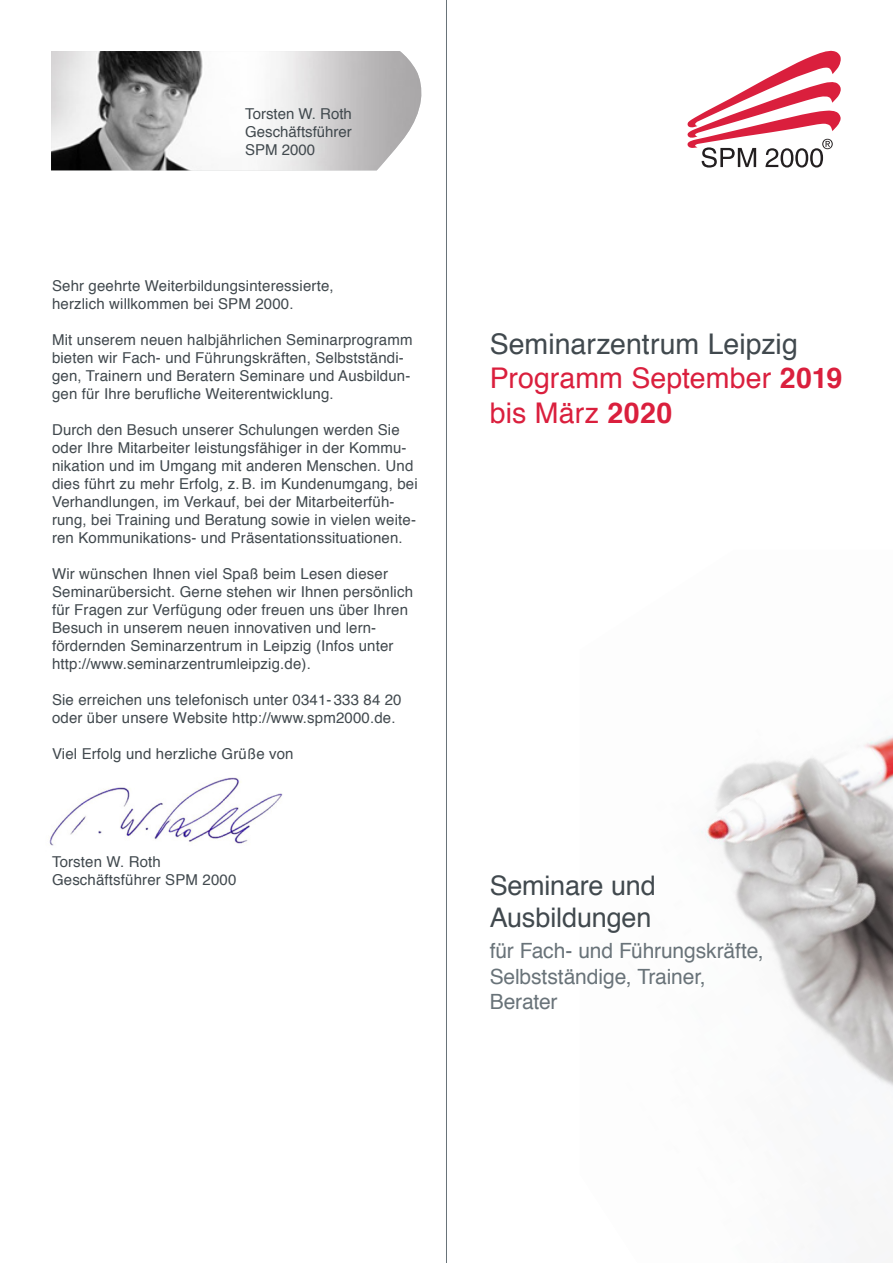
<style>
.page{position:relative;width:893px;height:1263px;background:#fff}
.page>*{position:absolute;margin:0;border:0;box-sizing:border-box;transform-origin:0 0}
.t1{font:28.5px/34.2px "Helvetica";color:#da1f3d}
.t2{font:27px/32.4px "Helvetica";letter-spacing:-.01em;color:#41494e}
.t3{font:21px/25.2px "Helvetica";letter-spacing:-.005em;color:#697379}
.t4{font:15px/18px "Helvetica";letter-spacing:.01em;color:#41494e}
.s1{color:#41494e}
.s2{font-weight:700}
</style>
<div class="page">
<img style="left:49px;top:777px;width:234px;height:69px">
<img style="left:701px;top:735px;width:192px;height:353px">
<svg style="left:687px;top:50px;width:154px;height:118px"></svg>
<hr style="left:446px;top:0;width:1px;height:1263px;background:#697379">
<img style="left:51px;top:51px;width:371px;height:119px">
<p class="t4" style="left:245px;top:105px;width:108px;text-align:justify">Torsten W. Roth Geschäftsführer SPM 2000</p>
<p class="t4" style="left:52px;top:277px;width:283px">Sehr geehrte Weiterbildungsinteressierte, herzlich willkommen bei SPM 2000.</p>
<p class="t4" style="left:52px;top:331px;width:362px">Mit unserem neuen halbjährlichen Seminarprogramm bieten wir Fach- und Führungskräften, Selbstständi&shy;gen, Trainern und Beratern Seminare und Ausbildun&shy;gen für Ihre berufliche Weiterentwicklung.</p>
<p class="t4" style="left:52px;top:421px;width:367px">Durch den Besuch unserer Schulungen werden Sie oder Ihre Mitarbeiter leistungsfähiger in der Kommu&shy;nikation und im Umgang mit anderen Menschen. Und dies führt zu mehr Erfolg, z.B. im Kundenumgang, bei Verhandlungen, im Verkauf, bei der Mitarbeiterfüh&shy;rung, bei Training und Beratung sowie in vielen weite&shy;ren Kommunikations- und Präsentationssituationen.</p>
<p class="t4" style="left:52px;top:565px;width:362px">Wir wünschen Ihnen viel Spaß beim Lesen dieser Seminarübersicht. Gerne stehen wir Ihnen persönlich für Fragen zur Verfügung oder freuen uns über Ihren Besuch in unserem neuen innovativen und lern&shy;fördernden Seminarzentrum in Leipzig (Infos unter http://www.seminarzentrumleipzig.de).</p>
<p class="t4" style="left:52px;top:691px;width:351px">Sie erreichen uns telefonisch unter 0341- 333 84 20 oder über unsere Website http://www.spm2000.de.</p>
<p class="t4" style="left:52px;top:745px;width:243px">Viel Erfolg und herzliche Grüße von</p>
<p class="t4" style="left:52px;top:853px;width:186px">Torsten W. Roth<br>Geschäftsführer SPM 2000</p>
<h1 class="t1" style="left:490px;top:328px;width:354px"><span class="s1">Seminarzentrum Leipzig<br></span>Programm September <span class="s2">2019 </span>bis März <span class="s2">2020</span></h1>
<h2 class="t2" style="left:490px;top:870px;width:167px">Seminare und<br>Ausbildungen</h2>
<h3 class="t3" style="left:490px;top:939px;width:276px">für Fach- und Führungskräfte,<br>Selbstständige, Trainer,<br>Berater</h3>
</div>
